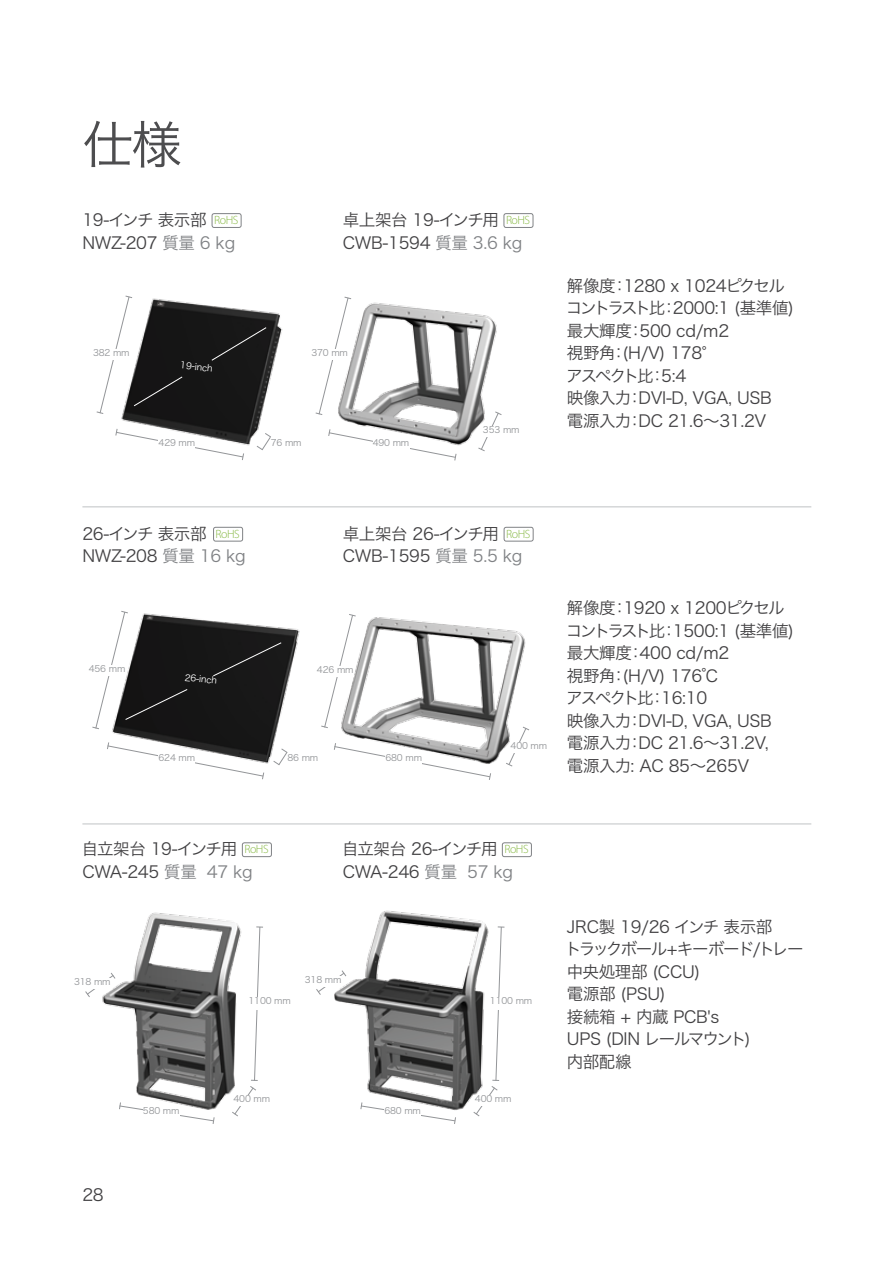
<style>
.page{position:relative;width:893px;height:1263px;background:#fff}
.page>*{position:absolute;margin:0;border:0;box-sizing:border-box;transform-origin:0 0}
.t1{font:51px "Hira Kaku Pro W3";color:#4d4d4f}
.t2{font:16.5px/22.5px "Hira Kaku Pro W3";letter-spacing:-.02em;color:#414042}
.t3{font:300 12px "Myriad Pro";letter-spacing:-.04em;color:#85b741}
.t4{font:9px "Hira Kaku Pro W3";letter-spacing:-.02em;color:#939598}
.t5{font:9px "Hira Kaku Pro W3";color:#fff}
.s1{color:#808285}
</style>
<div class="page">
<img style="left:339px;top:302px;width:158px;height:144px">
<hr style="left:82px;top:506px;width:729px;height:1px;background:#d5d7d8">
<hr style="left:82px;top:823px;width:729px;height:2px;background:#d5d7d8">
<img style="left:121px;top:302px;width:162px;height:144px">
<svg style="left:315px;top:296px;width:37px;height:119px"></svg>
<svg style="left:477px;top:411px;width:25px;height:41px"></svg>
<svg style="left:115px;top:428px;width:129px;height:32px"></svg>
<svg style="left:328px;top:428px;width:129px;height:33px"></svg>
<div style="left:159px;top:439px;width:36px;height:10px;background:#fff"></div>
<div style="left:373px;top:439px;width:36px;height:11px;background:#fff"></div>
<div style="left:483px;top:426px;width:37px;height:11px;background:#fff"></div>
<img style="left:112px;top:618px;width:188px;height:146px">
<img style="left:341px;top:617px;width:185px;height:146px">
<svg style="left:321px;top:614px;width:36px;height:115px"></svg>
<svg style="left:505px;top:726px;width:25px;height:41px"></svg>
<svg style="left:107px;top:741px;width:158px;height:39px"></svg>
<svg style="left:334px;top:742px;width:157px;height:38px"></svg>
<div style="left:159px;top:754px;width:36px;height:10px;background:#fff"></div>
<div style="left:385px;top:754px;width:37px;height:11px;background:#fff"></div>
<div style="left:317px;top:666px;width:37px;height:10px;background:#fff"></div>
<div style="left:311px;top:349px;width:37px;height:11px;background:#fff"></div>
<div style="left:511px;top:742px;width:36px;height:11px;background:#fff"></div>
<img style="left:334px;top:910px;width:153px;height:200px">
<img style="left:102px;top:912px;width:137px;height:197px">
<svg style="left:473px;top:926px;width:31px;height:191px"></svg>
<svg style="left:316px;top:969px;width:31px;height:27px"></svg>
<svg style="left:85px;top:972px;width:31px;height:26px"></svg>
<svg style="left:231px;top:926px;width:32px;height:191px"></svg>
<svg style="left:360px;top:1102px;width:96px;height:22px"></svg>
<svg style="left:119px;top:1102px;width:96px;height:22px"></svg>
<div style="left:384px;top:1107px;width:37px;height:11px;background:#fff"></div>
<div style="left:143px;top:1107px;width:37px;height:11px;background:#fff"></div>
<div style="left:490px;top:997px;width:42px;height:12px;background:#fff"></div>
<div style="left:248px;top:997px;width:43px;height:12px;background:#fff"></div>
<div style="left:475px;top:1095px;width:37px;height:11px;background:#fff"></div>
<div style="left:305px;top:976px;width:37px;height:10px;background:#fff"></div>
<div style="left:74px;top:978px;width:37px;height:11px;background:#fff"></div>
<div style="left:233px;top:1095px;width:37px;height:11px;background:#fff"></div>
<svg style="left:211px;top:327px;width:56px;height:34px;background:#1f1f1f"></svg>
<svg style="left:96px;top:295px;width:87px;height:119px"></svg>
<div style="left:212px;top:642px;width:70px;height:35px;background:#191819"></div>
<svg style="left:92px;top:611px;width:96px;height:119px"></svg>
<div style="left:242px;top:843px;width:30px;height:14px;border:1px solid #808285;border-radius:2px"></div>
<div style="left:502px;top:843px;width:30px;height:14px;border:1px solid #808285;border-radius:2px"></div>
<div style="left:213px;top:527px;width:30px;height:14px;border:1px solid #808285;border-radius:2px"></div>
<div style="left:504px;top:527px;width:29px;height:14px;border:1px solid #808285;border-radius:2px"></div>
<div style="left:212px;top:213px;width:29px;height:15px;border:1px solid #808285;border-radius:2px"></div>
<div style="left:504px;top:213px;width:29px;height:15px;border:1px solid #808285;border-radius:2px"></div>
<div style="left:285px;top:754px;width:36px;height:11px;background:#fff"></div>
<div style="left:268px;top:439px;width:36px;height:11px;background:#fff"></div>
<svg style="left:273px;top:748px;width:15px;height:17px"></svg>
<svg style="left:256px;top:432px;width:16px;height:19px"></svg>
<h1 class="t1" style="left:82px;top:99px;width:101px">仕様</h1>
<p class="t2" style="left:343px;top:207px;width:181px">卓上架台 19-インチ用<br>CWB-1594 <span class="s1">質量 3.6 kg</span></p>
<p class="t2" style="left:82px;top:207px;width:154px">19-インチ 表示部<br>NWZ-207 <span class="s1">質量 6 kg</span></p>
<p class="t3" style="left:214px;top:213px;width:26px">RoHS</p>
<p class="t3" style="left:506px;top:213px;width:26px">RoHS</p>
<p class="t4" style="left:93px;top:345px;width:38px">382 mm</p>
<p class="t5" style="left:181px;top:357px;width:34px;rotate:6deg">19-inch</p>
<p class="t4" style="left:311px;top:345px;width:38px">370 mm</p>
<p class="t4" style="left:159px;top:434px;width:38px">429 mm</p>
<p class="t4" style="left:373px;top:435px;width:38px">490 mm</p>
<p class="t4" style="left:271px;top:435px;width:32px">76 mm</p>
<p class="t4" style="left:483px;top:422px;width:38px">353 mm</p>
<p class="t2" style="left:566px;top:273px;width:230px">解像度：1280 x 1024ピクセルコントラスト比：2000:1 (基準値)最大輝度：500 cd/m2<br>視野角：(H/V) 178°<br>アスペクト比：5:4<br>映像入力：DVI-D, VGA, USB<br>電源入力：DC 21.6～31.2V</p>
<p class="t2" style="left:343px;top:521px;width:181px">卓上架台 26-インチ用<br>CWB-1595 <span class="s1">質量 5.5 kg</span></p>
<p class="t2" style="left:82px;top:521px;width:165px">26-インチ 表示部<br>NWZ-208 <span class="s1">質量 16 kg</span></p>
<p class="t3" style="left:216px;top:526px;width:26px">RoHS</p>
<p class="t3" style="left:506px;top:526px;width:26px">RoHS</p>
<p class="t4" style="left:89px;top:660px;width:38px">456 mm</p>
<p class="t4" style="left:317px;top:661px;width:38px">426 mm</p>
<p class="t5" style="left:186px;top:669px;width:34px;rotate:6deg">26-inch</p>
<p class="t4" style="left:159px;top:749px;width:38px">624 mm</p>
<p class="t4" style="left:385px;top:750px;width:38px">680 mm</p>
<p class="t4" style="left:287px;top:750px;width:32px">86 mm</p>
<p class="t4" style="left:511px;top:738px;width:38px">400 mm</p>
<p class="t2" style="left:566px;top:595px;width:230px">解像度：1920 x 1200ピクセルコントラスト比：1500:1 (基準値)最大輝度：400 cd/m2<br>視野角：(H/V) 176℃<br>アスペクト比：16:10<br>映像入力：DVI-D, VGA, USB<br>電源入力：DC 21.6～31.2V,<br>電源入力: AC 85～265V</p>
<p class="t2" style="left:82px;top:837px;width:173px">自立架台 19-インチ用<br>CWA-245 <span class="s1">質量 47 kg</span></p>
<p class="t2" style="left:342px;top:837px;width:173px">自立架台 26-インチ用<br>CWA-246 <span class="s1">質量 57 kg</span></p>
<p class="t3" style="left:244px;top:842px;width:26px">RoHS</p>
<p class="t3" style="left:504px;top:842px;width:26px">RoHS</p>
<p class="t4" style="left:74px;top:974px;width:38px">318 mm</p>
<p class="t4" style="left:305px;top:971px;width:38px">318 mm</p>
<p class="t4" style="left:249px;top:993px;width:44px">1100 mm</p>
<p class="t4" style="left:490px;top:993px;width:44px">1100 mm</p>
<p class="t4" style="left:233px;top:1091px;width:38px">400 mm</p>
<p class="t4" style="left:143px;top:1102px;width:38px">580 mm</p>
<p class="t4" style="left:384px;top:1102px;width:38px">680 mm</p>
<p class="t4" style="left:475px;top:1091px;width:38px">400 mm</p>
<p class="t2" style="left:565px;top:914px;width:240px">JRC製 19/26 インチ 表示部<br>トラックボール+キーボード/トレー中央処理部 (CCU)<br>電源部 (PSU)<br>接続箱 + 内蔵 PCB's<br>UPS (DIN レールマウント)<br>内部配線</p>
<p class="t2" style="left:82px;top:1182px;width:23px">28</p>
</div>
